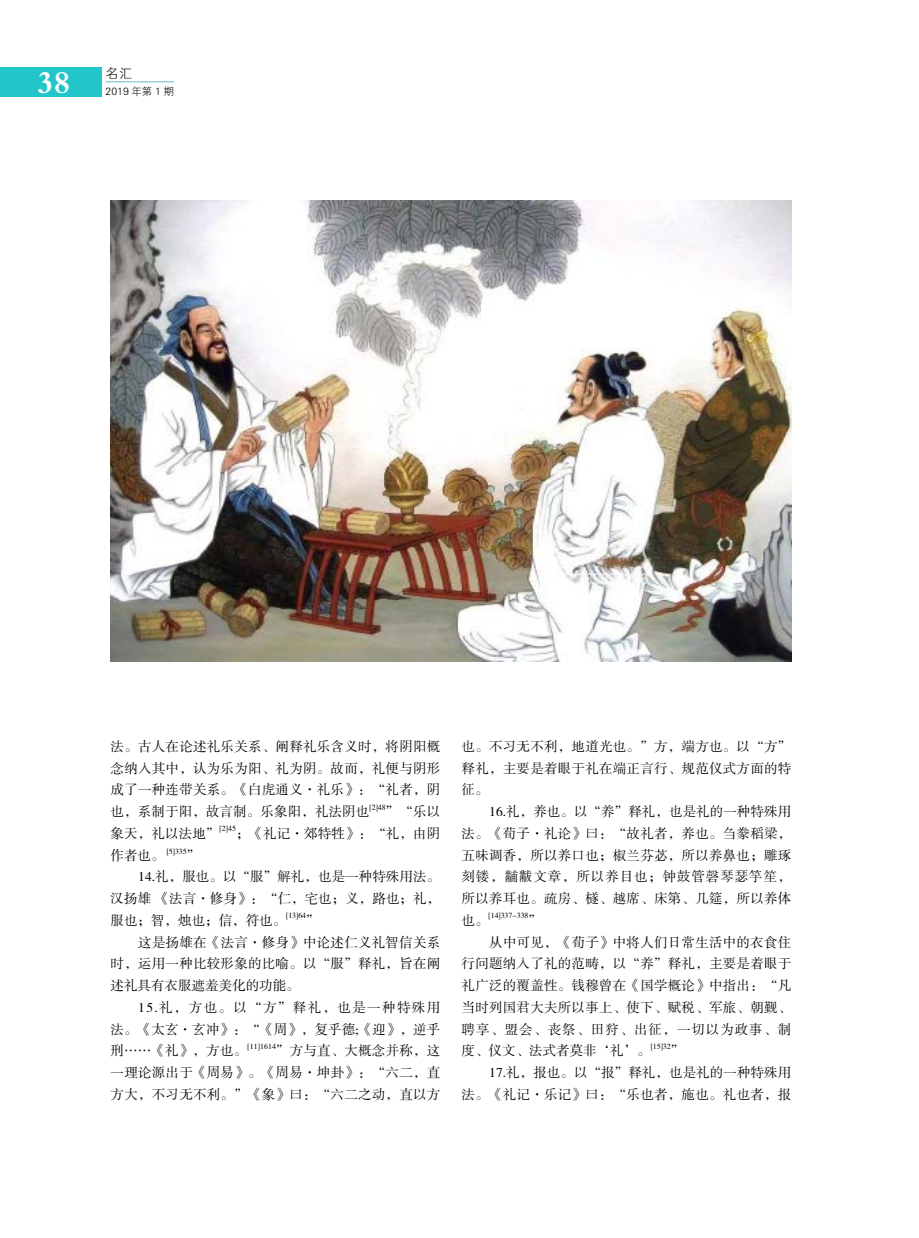
<style>
.page{position:relative;width:919px;height:1238px;background:#fff}
.page>*{position:absolute;margin:0;border:0;box-sizing:border-box;transform-origin:0 0}
.t1{font:33px "FZDBSK GBK1 0";color:#fff}
.t2{font:13.5px/21.8px "FZSSK GBK1 0";letter-spacing:.02em;color:#000;text-align:justify}
.t3{font:13.5px "FZSSK GBK1 0";letter-spacing:.065em;color:#000}
.t4{font:13.5px "FZSSK GBK1 0";letter-spacing:.1em;color:#000}
.t5{font:13.5px "FZSSK GBK1 0";color:#000}
.t6{font:13.5px "FZXH1 K GBK1 0";color:#000}
.t7{font:10.5px "FZXH1 K GBK1 0";color:#000}
.t8{font:7.8px "FZSSK GBK1 0";color:#000}
</style>
<div class="page">
<div style="left:0;top:68px;width:101px;height:29px;background:#23c6c8"></div>
<hr style="left:105px;top:81px;width:69px;height:1px;background:#6ac5cd">
<img style="left:110px;top:201px;width:681px;height:461px">
<h1 class="t1" style="left:37px;top:64px;width:34px">38</h1>
<p class="t6" style="left:105px;top:66px;width:28px">名汇</p>
<p class="t7" style="left:105px;top:85px;width:70px">2019 年第 1 期</p>
<p class="t2" style="left:111px;top:736px;width:331px">法。古人在论述礼乐关系、阐释礼乐含义时，将阴阳概念纳入其中，认为乐为阳、礼为阴。故而，礼便与阴形成了一种连带关系。《白虎通义·礼乐》：“礼者，阴也，系制于阳，故言制。乐象阳，礼法阴也</p>
<p class="t8" style="left:369px;top:802px;width:18px">[2]48</p>
<p class="t2" style="left:386px;top:801px;width:56px">”“乐以</p>
<p class="t2" style="left:111px;top:823px;width:110px">象天，礼以法地”</p>
<p class="t8" style="left:220px;top:824px;width:18px">[2]45</p>
<p class="t2" style="left:236px;top:823px;width:206px">；《礼记·郊特牲》：“礼，由阴</p>
<p class="t2" style="left:111px;top:845px;width:55px">作者也。</p>
<p class="t8" style="left:167px;top:847px;width:21px">[5]335</p>
<p class="t2" style="left:187px;top:845px;width:15px">”</p>
<p class="t2" style="left:138px;top:866px;width:303px">14.礼，服也。以“服”解礼，也是一种特殊用法。</p>
<p class="t2" style="left:111px;top:888px;width:331px">汉扬雄 《法言·修身》：“仁，宅也；义，路也；礼，</p>
<p class="t2" style="left:111px;top:910px;width:177px">服也；智，烛也；信，符也。</p>
<p class="t8" style="left:286px;top:911px;width:21px">[13]64</p>
<p class="t2" style="left:306px;top:910px;width:15px">”</p>
<p class="t2" style="left:138px;top:931px;width:303px">这是扬雄在《法言·修身》中论述仁义礼智信关系</p>
<p class="t2" style="left:111px;top:953px;width:331px">时，运用一种比较形象的比喻。以“服”释礼，旨在阐</p>
<p class="t5" style="left:111px;top:978px;width:190px">述礼具有衣服遮羞美化的功能。</p>
<p class="t4" style="left:138px;top:1000px;width:303px">15.礼，方也。以“方”释礼，也是一种特殊用</p>
<p class="t2" style="left:111px;top:1018px;width:331px">法。《太玄·玄冲》：“《周》，复乎德;《迎》，逆乎</p>
<p class="t2" style="left:111px;top:1040px;width:138px">刑……《礼》，方也。</p>
<p class="t8" style="left:247px;top:1042px;width:30px">[11]1614</p>
<p class="t2" style="left:111px;top:1040px;width:331px;text-indent:165px">”方与直、大概念并称，这一理论源出于《周易》。《周易·坤卦》：“六二，直方大，不习无不利。”《象》曰：“六二之动，直以方</p>
<p class="t2" style="left:461px;top:736px;width:331px">也。不习无不利，地道光也。”方，端方也。以“方”释礼，主要是着眼于礼在端正言行、规范仪式方面的特征。</p>
<p class="t2" style="left:461px;top:801px;width:331px;text-indent:28px">16.礼，养也。以“养”释礼，也是礼的一种特殊用法。《荀子·礼论》曰：“故礼者，养也。刍豢稻梁，五味调香，所以养口也；椒兰芬苾，所以养鼻也；雕琢刻镂，黼黻文章，所以养目也；钟鼓管磬琴瑟竽笙，所以养耳也。疏房、檖、越席、床第、几筵，所以养体也。</p>
<p class="t8" style="left:488px;top:911px;width:41px">[14]337-338</p>
<p class="t2" style="left:528px;top:910px;width:15px">”</p>
<p class="t2" style="left:489px;top:931px;width:303px">从中可见，《荀子》中将人们日常生活中的衣食住</p>
<p class="t2" style="left:461px;top:953px;width:331px">行问题纳入了礼的范畴，以“养”释礼，主要是着眼于</p>
<p class="t2" style="left:461px;top:975px;width:331px">礼广泛的覆盖性。钱穆曾在《国学概论》中指出：“凡</p>
<p class="t2" style="left:461px;top:997px;width:331px">当时列国君大夫所以事上、使下、赋税、军旅、朝觐、</p>
<p class="t3" style="left:461px;top:1021px;width:331px">聘享、盟会、丧祭、田狩、出征，一切以为政事、制</p>
<p class="t2" style="left:461px;top:1040px;width:190px">度、仪文、法式者莫非‘礼’。</p>
<p class="t8" style="left:650px;top:1042px;width:21px">[15]32</p>
<p class="t2" style="left:670px;top:1040px;width:15px">”</p>
<p class="t2" style="left:489px;top:1062px;width:303px">17.礼，报也。以“报”释礼，也是礼的一种特殊用</p>
<p class="t2" style="left:461px;top:1084px;width:331px">法。《礼记·乐记》曰：“乐也者，施也。礼也者，报</p>
</div>
